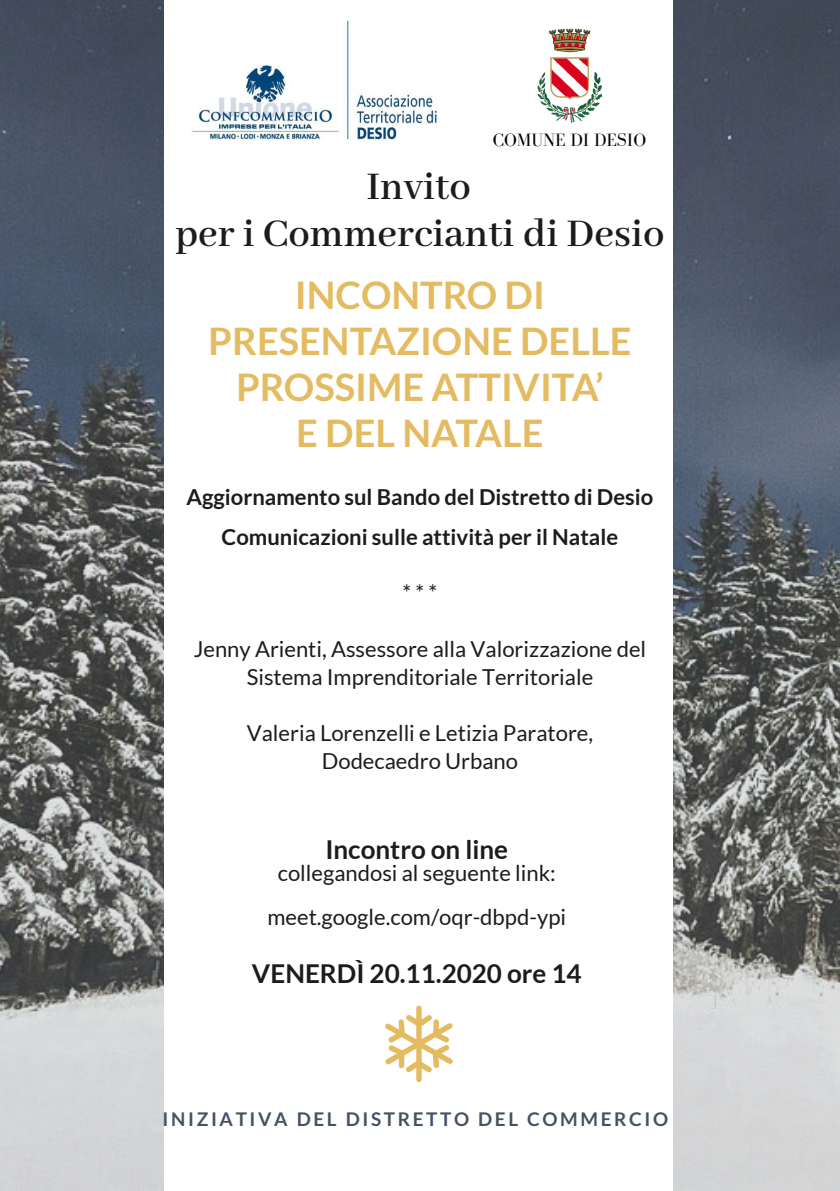
<style>
.page{position:relative;width:840px;height:1191px;background:#fff}
.page>*{position:absolute;margin:0;border:0;box-sizing:border-box;transform-origin:0 0}
.t1{font:600 42.6px "Abhaya Libre";color:#1b1c1c}
.t2{font:700 38px/46px "Lato";color:#e4bb61;text-align:center}
.t3{font:700 26px "Lato";color:#1b1c1c}
.t4{font:22px/28px "Lato";color:#1b1c1c;text-align:center}
.t5{font:700 22px/40px "Lato";color:#1b1c1c;text-align:center}
.t6{font:700 19px "Lato";letter-spacing:.14em;color:#455265}
.t7{font:18.4px "Bodoni FLF";color:#000}
</style>
<div class="page">
<img style="left:0;top:0;width:839px;height:1191px">
<div style="left:164px;top:0;width:508px;height:1191px;background:#fff"></div>
<svg style="left:385px;top:1005px;width:68px;height:78px"></svg>
<img style="left:192px;top:21px;width:245px;height:119px">
<img style="left:537px;top:28px;width:64px;height:96px">
<h1 class="t1" style="left:366px;top:163px;width:106px">Invito</h1>
<p class="t7" style="left:492px;top:129px;width:155px">COMUNE DI DESIO</p>
<h1 class="t1" style="left:175px;top:210px;width:490px">per i Commercianti di Desio</h1>
<h2 class="t2" style="left:208px;top:272px;width:424px">INCONTRO DI<br>PRESENTAZIONE DELLE<br>PROSSIME ATTIVITA’<br>E DEL NATALE</h2>
<p class="t5" style="left:186px;top:477px;width:468px">Aggiornamento sul Bando del Distretto di Desio<br>Comunicazioni sulle attività per il Natale</p>
<p class="t4" style="left:402px;top:579px;width:36px">* * *</p>
<p class="t4" style="left:193px;top:635px;width:454px">Jenny Arienti, Assessore alla Valorizzazione del<br>Sistema Imprenditoriale Territoriale</p>
<p class="t4" style="left:247px;top:719px;width:347px">Valeria Lorenzelli e Letizia Paratore,<br>Dodecaedro Urbano</p>
<p class="t3" style="left:325px;top:834px;width:184px">Incontro on line</p>
<p class="t4" style="left:267px;top:850px;width:300px;line-height:44px">collegandosi al seguente link: meet.google.com/oqr-dbpd-ypi</p>
<p class="t3" style="left:252px;top:958px;width:331px">VENERDÌ 20.11.2020 ore 14</p>
<p class="t6" style="left:162px;top:1107px;width:507px">INIZIATIVA DEL DISTRETTO DEL COMMERCIO</p>
</div>
